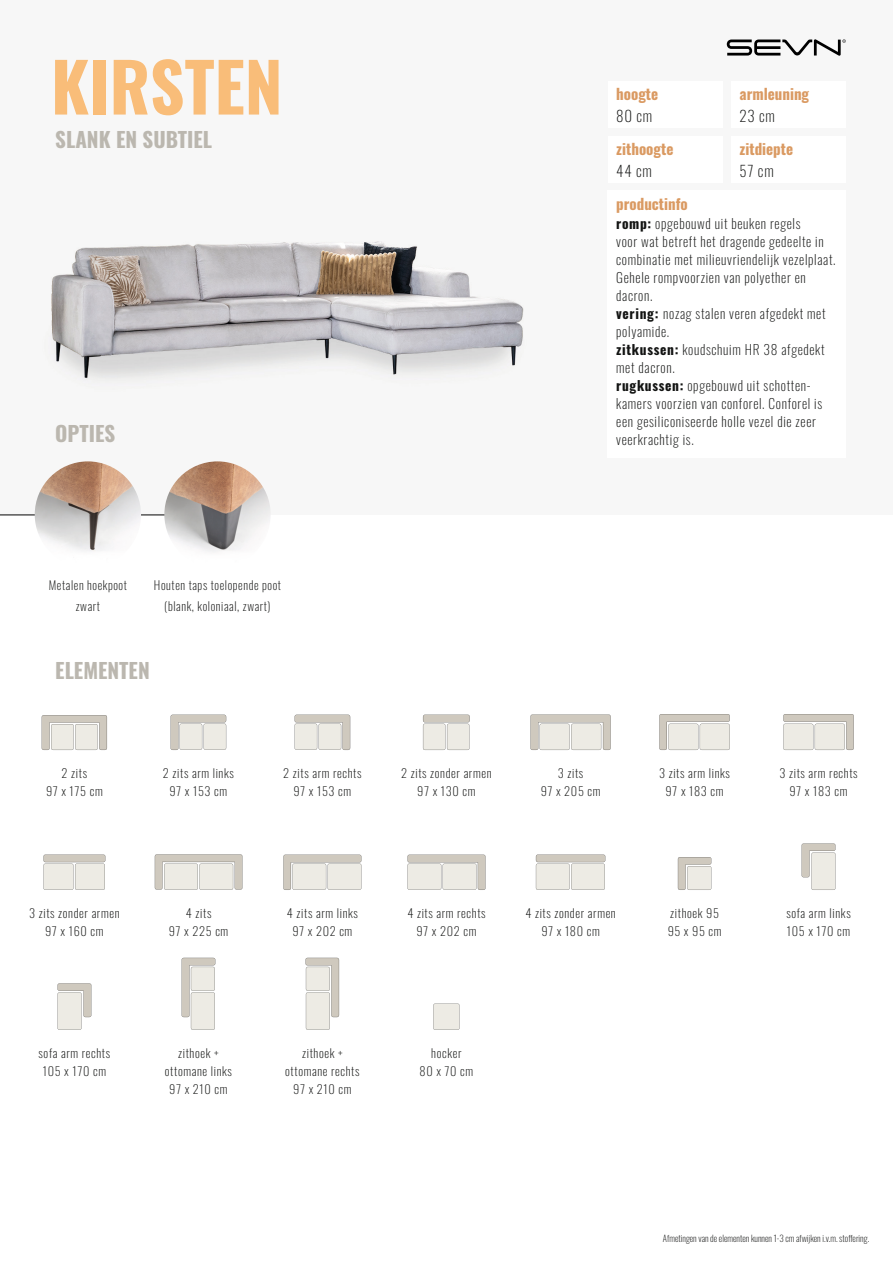
<style>
.page{position:relative;width:893px;height:1263px;background:#fff}
.page>*{position:absolute;margin:0;border:0;box-sizing:border-box;transform-origin:0 0}
.t1{font:700 67.5px "Oswald";color:#f9bd79}
.t2{font:700 21px "Oswald";color:#bbb7af}
.t3{font:700 15px "Oswald";color:#da9a62}
.t4{font:200 15px "Oswald";letter-spacing:.05em;color:#131413}
.t5{font:200 13.5px/18px "Oswald";letter-spacing:.05em;color:#131413}
.t6{font:200 12px/21px "Oswald";letter-spacing:.05em;color:#131413;text-align:center}
.t7{font:200 9px "Oswald";color:#131413}
.s1{font-weight:700}
</style>
<div class="page">
<img style="left:34px;top:42px;width:693px;height:472px">
<hr style="left:0;top:514px;width:217px;height:1px;background:#030303">
<img style="left:35px;top:461px;width:106px;height:107px;border-radius:53px">
<img style="left:164px;top:461px;width:107px;height:107px;border-radius:53px">
<div style="left:608px;top:81px;width:114px;height:47px;background:#fff"></div>
<div style="left:608px;top:136px;width:114px;height:47px;background:#fff"></div>
<svg style="left:727px;top:39px;width:119px;height:17px"></svg>
<svg style="left:171px;top:715px;width:55px;height:35px;background:#dfdbd4"></svg>
<svg style="left:295px;top:715px;width:55px;height:35px;background:#dedbd4"></svg>
<svg style="left:42px;top:715px;width:65px;height:35px;background:#dbd8d0"></svg>
<svg style="left:423px;top:715px;width:47px;height:35px;background:#e1dfd8"></svg>
<svg style="left:530px;top:715px;width:81px;height:35px;background:#dddad2"></svg>
<svg style="left:659px;top:714px;width:71px;height:36px;background:#dedbd4"></svg>
<svg style="left:783px;top:714px;width:71px;height:36px;background:#dedbd4"></svg>
<svg style="left:43px;top:855px;width:62px;height:35px;background:#e2dfd8"></svg>
<svg style="left:155px;top:854px;width:87px;height:36px;background:#dddad3"></svg>
<svg style="left:283px;top:855px;width:78px;height:35px;background:#e0ddd5"></svg>
<svg style="left:407px;top:855px;width:78px;height:35px;background:#e0ddd5"></svg>
<svg style="left:536px;top:855px;width:69px;height:35px;background:#e2e0d8"></svg>
<svg style="left:802px;top:843px;width:33px;height:47px;background:#e2dfd8"></svg>
<svg style="left:58px;top:983px;width:33px;height:47px;background:#e2dfd8"></svg>
<svg style="left:678px;top:857px;width:33px;height:33px"></svg>
<svg style="left:305px;top:958px;width:34px;height:72px;background:#e1ded8"></svg>
<svg style="left:182px;top:958px;width:33px;height:72px;background:#e1ded7"></svg>
<svg style="left:433px;top:1003px;width:26px;height:27px"></svg>
<div style="left:608px;top:190px;width:238px;height:268px;background:#fff"></div>
<p class="t1" style="left:51px;top:52px;width:233px">KIRSTEN</p>
<p class="t2" style="left:55px;top:129px;width:158px">SLANK EN SUBTIEL</p>
<p class="t2" style="left:55px;top:422px;width:62px">OPTIES</p>
<p class="t3" style="left:616px;top:86px;width:43px">hoogte</p>
<p class="t3" style="left:616px;top:141px;width:59px">zithoogte</p>
<p class="t3" style="left:739px;top:141px;width:55px">zitdiepte</p>
<p class="t3" style="left:739px;top:86px;width:71px">armleuning</p>
<p class="t4" style="left:739px;top:103px;width:37px">23 cm</p>
<p class="t4" style="left:616px;top:103px;width:38px">80 cm</p>
<p class="t4" style="left:616px;top:157px;width:37px">44 cm</p>
<p class="t4" style="left:739px;top:157px;width:36px">57 cm</p>
<p class="t3" style="left:616px;top:196px;width:73px">productinfo</p>
<p class="t5" style="left:616px;top:213px;width:221px"><span class="s1">romp:</span> opgebouwd uit beuken regels<br>voor wat betreft het dragende gedeelte in combinatie met milieuvriendelijk vezelplaat.<br>Gehele rompvoorzien van polyether en dacron.</p>
<p class="t5" style="left:616px;top:303px;width:211px"><span class="s1">vering:</span> nozag stalen veren afgedekt met polyamide.</p>
<p class="t5" style="left:616px;top:339px;width:210px"><span class="s1">zitkussen:</span> koudschuim HR 38 afgedekt met dacron.</p>
<p class="t5" style="left:616px;top:375px;width:208px"><span class="s1">rugkussen:</span> opgebouwd uit schotten&shy;kamers voorzien van conforel. Conforel is een gesiliconiseerde holle vezel die zeer veerkrachtig is.</p>
<p class="t6" style="left:49px;top:573px;width:80px">Metalen hoekpoot</p>
<p class="t6" style="left:76px;top:594px;width:26px">zwart</p>
<p class="t6" style="left:154px;top:573px;width:129px">Houten taps toelopende poot (blank, koloniaal, zwart)</p>
<p class="t2" style="left:55px;top:659px;width:96px">ELEMENTEN</p>
<p class="t6" style="left:62px;top:761px;width:27px">2 zits</p>
<p class="t6" style="left:46px;top:779px;width:58px">97 x 175 cm</p>
<p class="t6" style="left:163px;top:761px;width:72px">2 zits arm links</p>
<p class="t6" style="left:170px;top:779px;width:59px">97 x 153 cm</p>
<p class="t6" style="left:283px;top:761px;width:80px">2 zits arm rechts</p>
<p class="t6" style="left:294px;top:779px;width:59px">97 x 153 cm</p>
<p class="t6" style="left:401px;top:761px;width:92px">2 zits zonder armen</p>
<p class="t6" style="left:417px;top:779px;width:60px">97 x 130 cm</p>
<p class="t6" style="left:558px;top:761px;width:27px">3 zits</p>
<p class="t6" style="left:541px;top:779px;width:61px">97 x 205 cm</p>
<p class="t6" style="left:659px;top:761px;width:72px">3 zits arm links</p>
<p class="t6" style="left:666px;top:779px;width:59px">97 x 183 cm</p>
<p class="t6" style="left:779px;top:761px;width:80px">3 zits arm rechts</p>
<p class="t6" style="left:790px;top:779px;width:59px">97 x 183 cm</p>
<p class="t6" style="left:29px;top:901px;width:92px">3 zits zonder armen</p>
<p class="t6" style="left:45px;top:919px;width:60px">97 x 160 cm</p>
<p class="t6" style="left:186px;top:901px;width:27px">4 zits</p>
<p class="t6" style="left:169px;top:919px;width:61px">97 x 225 cm</p>
<p class="t6" style="left:287px;top:901px;width:73px">4 zits arm links</p>
<p class="t6" style="left:292px;top:919px;width:61px">97 x 202 cm</p>
<p class="t6" style="left:407px;top:901px;width:80px">4 zits arm rechts</p>
<p class="t6" style="left:416px;top:919px;width:61px">97 x 202 cm</p>
<p class="t6" style="left:525px;top:901px;width:92px">4 zits zonder armen</p>
<p class="t6" style="left:541px;top:919px;width:60px">97 x 180 cm</p>
<p class="t6" style="left:670px;top:901px;width:50px">zithoek 95</p>
<p class="t6" style="left:668px;top:919px;width:55px">95 x 95 cm</p>
<p class="t6" style="left:786px;top:901px;width:66px">sofa arm links</p>
<p class="t6" style="left:787px;top:919px;width:65px">105 x 170 cm</p>
<p class="t6" style="left:39px;top:1041px;width:73px">sofa arm rechts</p>
<p class="t6" style="left:43px;top:1059px;width:65px">105 x 170 cm</p>
<p class="t6" style="left:178px;top:1041px;width:42px">zithoek +</p>
<p class="t6" style="left:165px;top:1059px;width:68px">ottomane links</p>
<p class="t6" style="left:169px;top:1077px;width:60px">97 x 210 cm</p>
<p class="t6" style="left:302px;top:1041px;width:42px">zithoek +</p>
<p class="t6" style="left:285px;top:1059px;width:76px">ottomane rechts</p>
<p class="t6" style="left:293px;top:1077px;width:60px">97 x 210 cm</p>
<p class="t6" style="left:431px;top:1041px;width:32px">hocker</p>
<p class="t6" style="left:420px;top:1059px;width:55px">80 x 70 cm</p>
<p class="t7" style="left:663px;top:1230px;width:208px">Afmetingen van de elementen kunnen 1-3 cm afwijken i.v.m. stoffering.</p>
</div>
